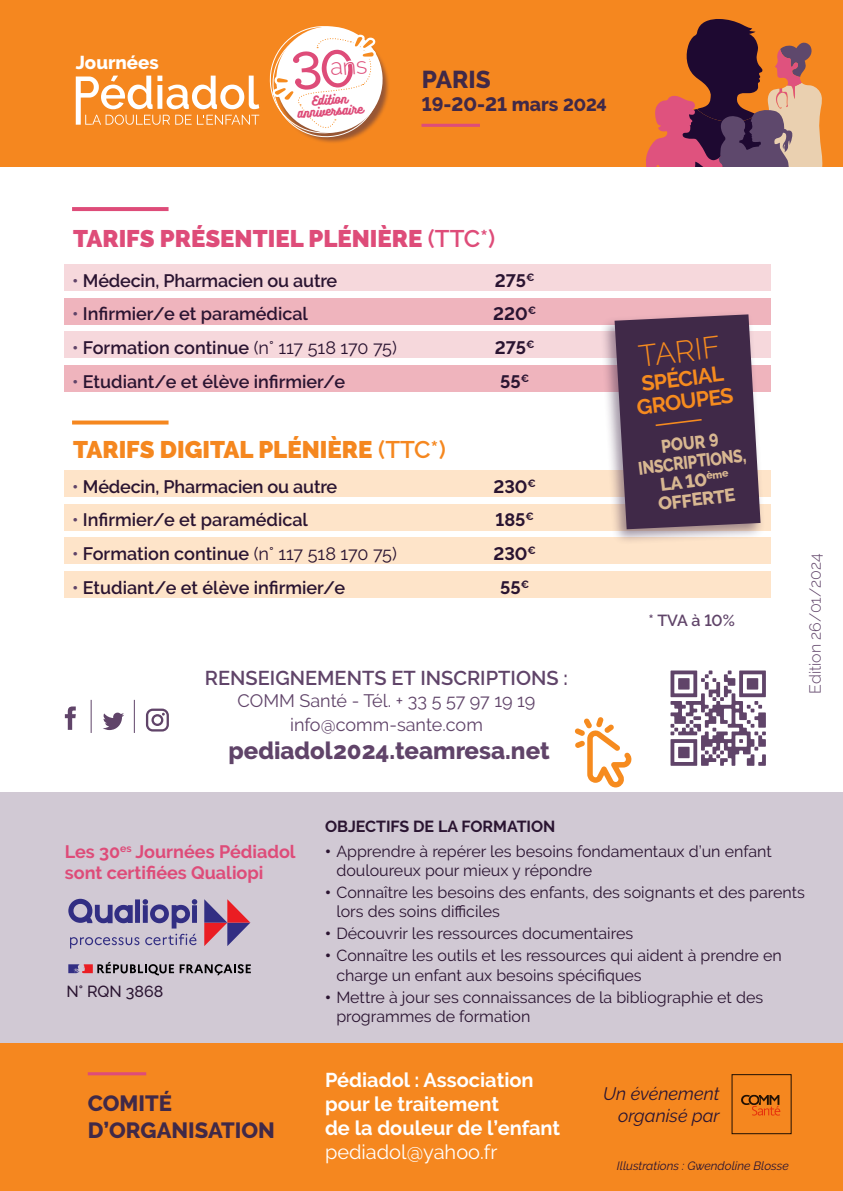
<style>
.page{position:relative;width:843px;height:1191px;background:#fff}
.page>*{position:absolute;margin:0;border:0;box-sizing:border-box;transform-origin:0 0}
.t1{font:300 30.4px "Raleway";color:#f68b1f}
.t2{font:800 24.4px "Raleway";color:#402948}
.t3{font:900 24px "Raleway";color:#de4c79}
.t4{font:900 24px "Raleway";color:#f5871f}
.t5{font:800 24px "Raleway";color:#604469}
.t6{font:800 22px "Raleway";color:#402948}
.t7{font:700 21.4px "Raleway";color:#f68b1f}
.t8{font:700 20px/24px "Raleway";color:#fff}
.t9{font:600 20px "Raleway";color:#604469}
.t10{font:800 19.4px "Raleway";color:#402948}
.t11{font:800 18.6px "Raleway";color:#fff}
.t12{font:800 18.2px "Raleway";color:#d8b791}
.t13{font:800 18.2px "Raleway";color:#d8b791;scale:.85 1}
.t14{font:800 18.2px "Raleway";color:#d8b791;scale:.87 1}
.t15{font:600 18px "Raleway";color:#2a1431}
.t16{font:700 18px/21.6px "Raleway";color:#de4c79}
.t17{font:18px/24px "Raleway";color:#604469;text-align:center}
.t18{font:700 18px "Raleway";color:#2a1431}
.t19{font:italic 18px/21.6px "Raleway";color:#2a1431;text-align:right}
.t20{font:16px/19.2px "Raleway";color:#2a1431}
.t21{font:700 16px "Raleway";color:#2a1431}
.t22{font:300 16px "Raleway";color:#604469}
.t23{font:500 16px "Raleway";color:#2a1431}
.t24{font:600 16px "Raleway";color:#604469}
.t25{font:italic 12px "Raleway";color:#2a1431}
.t26{font:11.8px/11.4px "Bukhari Script";color:#de4c79;text-align:center}
.s1{font-size:17.4px}
.s2{font-weight:600}
.s3{color:#604469}
.s4{font-weight:400}
.s5{font-weight:900}
</style>
<div class="page">
<div style="left:0;top:792px;width:842px;height:251px;background:#d1c9d4"></div>
<div style="left:0;top:1043px;width:842px;height:148px;background:#f5871f"></div>
<div style="left:0;top:0;width:842px;height:166px;background:#f5871f"></div>
<svg style="left:646px;top:19px;width:177px;height:147px"></svg>
<hr style="left:88px;top:1072px;width:58px;height:3px;background:#de4c79">
<div style="left:731px;top:1074px;width:60px;height:60px;border:1px solid #231f20"></div>
<svg style="left:741px;top:1094px;width:39px;height:21px"></svg>
<svg style="left:204px;top:899px;width:46px;height:47px"></svg>
<svg style="left:68px;top:898px;width:129px;height:50px"></svg>
<svg style="left:68px;top:962px;width:183px;height:13px"></svg>
<svg style="left:76px;top:76px;width:183px;height:49px"></svg>
<div style="left:275px;top:30px;width:114px;height:114px;background:#402948;opacity:.52"></div>
<hr style="left:421px;top:124px;width:58px;height:3px;background:#de4c79">
<svg style="left:575px;top:717px;width:56px;height:70px"></svg>
<svg style="left:65px;top:706px;width:11px;height:24px"></svg>
<svg style="left:103px;top:712px;width:21px;height:18px"></svg>
<hr style="left:91px;top:700px;width:1px;height:33px;background:#604469">
<hr style="left:134px;top:700px;width:1px;height:33px;background:#604469">
<svg style="left:146px;top:708px;width:23px;height:23px"></svg>
<hr style="left:72px;top:207px;width:96px;height:4px;background:#de4c79">
<div style="left:64px;top:264px;width:706px;height:27px;background:#f6d8dc"></div>
<div style="left:64px;top:298px;width:706px;height:27px;background:#efb4bd"></div>
<div style="left:64px;top:331px;width:706px;height:27px;background:#f6d8dc"></div>
<div style="left:64px;top:365px;width:706px;height:27px;background:#efb4bd"></div>
<svg style="left:72px;top:420px;width:96px;height:4px"></svg>
<div style="left:64px;top:470px;width:706px;height:27px;background:#fee4c9"></div>
<div style="left:64px;top:504px;width:706px;height:26px;background:#fee4c9"></div>
<div style="left:64px;top:537px;width:706px;height:27px;background:#fee4c9"></div>
<div style="left:64px;top:571px;width:706px;height:27px;background:#fee4c9"></div>
<div style="left:599px;top:311px;width:166px;height:234px;background:#402948;opacity:.5"></div>
<svg style="left:614px;top:314px;width:146px;height:215px;background:#503954"></svg>
<svg style="left:670px;top:670px;width:95px;height:96px"></svg>
<svg style="left:269px;top:26px;width:115px;height:113px"></svg>
<p class="t11" style="left:76px;top:52px;width:84px">Journées</p>
<p class="t26" style="left:296px;top:97px;width:67px;rotate:-4deg">Edition anniversaire</p>
<p class="t2" style="left:421px;top:65px;width:70px">PARIS</p>
<p class="t10" style="left:421px;top:93px;width:186px">19-20-21 mars <span class="s1">2024</span></p>
<p class="t3" style="left:73px;top:225px;width:423px">TARIFS PRÉSENTIEL PLÉNIÈRE <span class="s2">(TTC*)</span></p>
<p class="t15" style="left:72px;top:270px;width:266px"><span class="s3">•</span> Médecin, Pharmacien ou autre</p>
<p class="t18" style="left:494px;top:270px;width:41px">275<sup>€</sup></p>
<p class="t15" style="left:72px;top:304px;width:237px"><span class="s3">•</span> Infirmier/e et paramédical</p>
<p class="t18" style="left:493px;top:304px;width:44px">220<sup>€</sup></p>
<p class="t15" style="left:72px;top:337px;width:326px"><span class="s3">•</span> Formation continue <span class="s4">(n° 117 518 170 75)</span></p>
<p class="t18" style="left:494px;top:337px;width:41px">275<sup>€</sup></p>
<p class="t15" style="left:72px;top:371px;width:274px"><span class="s3">•</span> Etudiant/e et élève infirmier/e</p>
<p class="t18" style="left:500px;top:371px;width:30px">55<sup>€</sup></p>
<p class="t4" style="left:73px;top:436px;width:374px">TARIFS DIGITAL PLÉNIÈRE <span class="s2">(TTC*)</span></p>
<p class="t15" style="left:72px;top:476px;width:266px"><span class="s3">•</span> Médecin, Pharmacien ou autre</p>
<p class="t18" style="left:493px;top:476px;width:44px">230<sup>€</sup></p>
<p class="t15" style="left:72px;top:510px;width:237px"><span class="s3">•</span> Infirmier/e et paramédical</p>
<p class="t18" style="left:495px;top:510px;width:40px">185<sup>€</sup></p>
<p class="t15" style="left:72px;top:543px;width:326px"><span class="s3">•</span> Formation continue <span class="s4">(n° 117 518 170 75)</span></p>
<p class="t18" style="left:493px;top:543px;width:44px">230<sup>€</sup></p>
<p class="t15" style="left:72px;top:577px;width:274px"><span class="s3">•</span> Etudiant/e et élève infirmier/e</p>
<p class="t18" style="left:500px;top:577px;width:30px">55<sup>€</sup></p>
<p class="t9" style="left:205px;top:666px;width:364px">RENSEIGNEMENTS ET INSCRIPTIONS :</p>
<p class="t17" style="left:237px;top:688px;width:299px">COMM Santé - Tél. + 33 5 57 97 19 19 info@comm-sante.com</p>
<p class="t5" style="left:228px;top:737px;width:322px">pediadol2024.teamresa.net</p>
<p class="t1" style="left:636px;top:339px;width:83px;rotate:-7deg">TARIF</p>
<p class="t7" style="left:639px;top:371px;width:84px;rotate:-7deg">SPÉCIAL</p>
<p class="t7" style="left:635px;top:395px;width:98px;rotate:-7deg">GROUPES</p>
<p class="t14" style="left:659px;top:436px;width:68px;rotate:-7deg">POUR 9</p>
<p class="t13" style="left:636px;top:458px;width:129px;rotate:-7deg">INSCRIPTIONS,</p>
<p class="t12" style="left:658px;top:474px;width:70px;rotate:-7deg">LA 10<sup>ème</sup></p>
<p class="t12" style="left:656px;top:494px;width:79px;rotate:-7deg">OFFERTE</p>
<p class="t24" style="left:648px;top:611px;width:88px">* TVA à 10%</p>
<p class="t22" style="left:805px;top:693px;width:141px;rotate:-90deg">Edition 26/01/2024</p>
<p class="t16" style="left:65px;top:840px;width:232px">Les 30<sup>es</sup> Journées Pédiadol sont certifiées Qualiopi</p>
<p class="t23" style="left:66px;top:982px;width:99px">N° RQN 3868</p>
<p class="t6" style="left:88px;top:1091px;width:86px">COMITÉ</p>
<p class="t6" style="left:88px;top:1117px;width:188px">D’ORGANISATION</p>
<p class="t21" style="left:325px;top:817px;width:232px">OBJECTIFS DE LA FORMATION</p>
<p class="t20" style="left:336px;top:841px;width:437px;text-indent:-11px"><span class="s5">•</span> Apprendre à repérer les besoins fondamentaux d’un enfant douloureux pour mieux y répondre</p>
<p class="t20" style="left:336px;top:883px;width:470px;text-indent:-11px"><span class="s5">•</span> Connaître les besoins des enfants, des soignants et des parents lors des soins difficiles</p>
<p class="t20" style="left:325px;top:924px;width:309px"><span class="s5">•</span> Découvrir les ressources documentaires</p>
<p class="t20" style="left:336px;top:946px;width:446px;text-indent:-11px"><span class="s5">•</span> Connaître les outils et les ressources qui aident à prendre en charge un enfant aux besoins spécifiques</p>
<p class="t20" style="left:336px;top:987px;width:428px;text-indent:-11px"><span class="s5">•</span> Mettre à jour ses connaissances de la bibliographie et des programmes de formation</p>
<p class="t8" style="left:325px;top:1067px;width:236px">Pédiadol : Association pour le traitement<br>de la douleur de l’enfant <span class="s4">pediadol@yahoo.fr</span></p>
<p class="t19" style="left:603px;top:1083px;width:118px">Un événement organisé par</p>
<p class="t25" style="left:616px;top:1158px;width:173px">Illustrations : Gwendoline Blosse</p>
</div>
